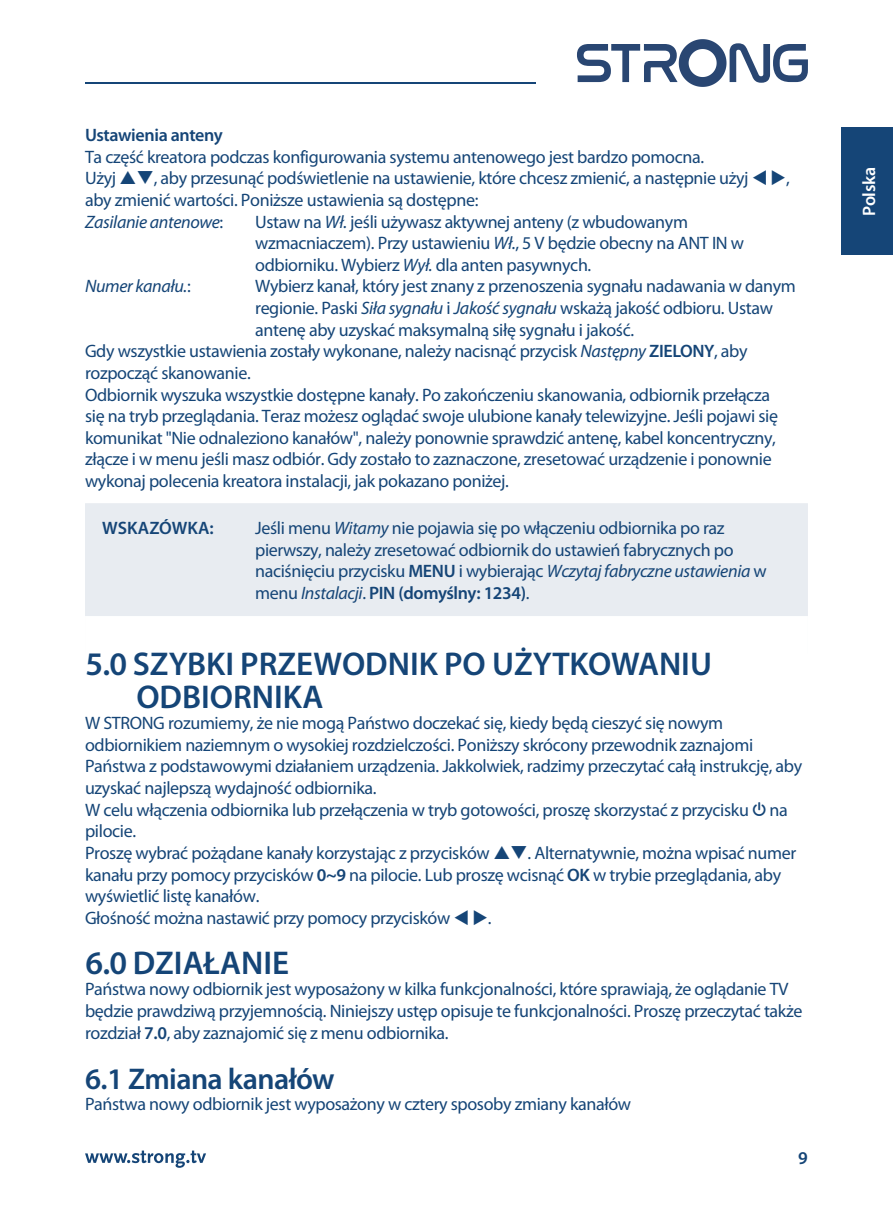
<style>
.page{position:relative;width:893px;height:1217px;background:#fff}
.page>*{position:absolute;margin:0;border:0;box-sizing:border-box;transform-origin:0 0}
.t1{font:600 33px/33px "Myriad Pro";color:#154577}
.t2{font:600 30px "Myriad Pro";letter-spacing:-.02em;color:#154577}
.t3{font:18px/21.6px "Myriad Pro";letter-spacing:-.02em;color:#154577}
.t4{font:600 18px "Myriad Pro";letter-spacing:-.02em;color:#154577}
.t5{font:italic 18px "Myriad Pro";letter-spacing:-.02em;color:#154577}
.t6{font:600 18px "Myriad Pro";color:#154577}
.t7{font:600 18px "Myriad Pro";letter-spacing:-.02em;color:#fff}
.s1{font-style:italic}
.s2{font-style:normal}
.s3{font-weight:600}
.s4{font-family:"Guifxv 2 Transports"}
</style>
<div class="page">
<div style="left:842px;top:128px;width:51px;height:127px;background:#154577"></div>
<div style="left:85px;top:503px;width:723px;height:150px;background:#e8ecf1"></div>
<div style="left:85px;top:616px;width:723px;height:105px;background:#fff"></div>
<svg style="left:85px;top:1150px;width:121px;height:17px"></svg>
<hr style="left:85px;top:82px;width:450px;height:1px;background:#154577">
<svg style="left:577px;top:39px;width:231px;height:48px"></svg>
<p class="t4" style="left:85px;top:124px;width:139px">Ustawienia anteny</p>
<p class="t3" style="left:85px;top:146px;width:706px">Ta część kreatora podczas konfigurowania systemu antenowego jest bardzo pomocna.<br>Użyj ❑, aby przesunąć podświetlenie na ustawienie, które chcesz zmienić, a następnie użyj ▼ ◆, aby zmienić wartości. Poniższe ustawienia są dostępne:<br><span class="s1">Zasilanie antenowe</span>:</p>
<p class="t3" style="left:255px;top:211px;width:490px">Ustaw na <span class="s1">Wł.</span> jeśli używasz aktywnej anteny (z wbudowanym wzmacniaczem). Przy ustawieniu <span class="s1">Wł.</span>, 5 V będzie obecny na ANT IN w odbiorniku. Wybierz <span class="s1">Wył.</span> dla anten pasywnych.</p>
<p class="t5" style="left:85px;top:277px;width:107px">Numer kanału.<span class="s2">:</span></p>
<p class="t3" style="left:255px;top:276px;width:542px">Wybierz kanał, który jest znany z przenoszenia sygnału nadawania w danym</p>
<p class="t3" style="left:255px;top:297px;width:519px">regionie. Paski <span class="s1">Siła sygnału</span> i <span class="s1">Jakość sygnału</span> wskażą jakość odbioru. Ustaw</p>
<p class="t3" style="left:255px;top:319px;width:380px">antenę aby uzyskać maksymalną siłę sygnału i jakość.</p>
<p class="t3" style="left:85px;top:341px;width:664px">Gdy wszystkie ustawienia zostały wykonane, należy nacisnąć przycisk <span class="s1">Następny</span> <span class="s3">ZIELONY</span>, aby</p>
<p class="t3" style="left:85px;top:362px;width:167px">rozpocząć skanowanie.</p>
<p class="t3" style="left:85px;top:384px;width:686px">Odbiornik wyszuka wszystkie dostępne kanały. Po zakończeniu skanowania, odbiornik przełącza</p>
<p class="t3" style="left:85px;top:405px;width:694px">się na tryb przeglądania. Teraz możesz oglądać swoje ulubione kanały telewizyjne. Jeśli pojawi się</p>
<p class="t3" style="left:85px;top:427px;width:692px">komunikat "Nie odnaleziono kanałów", należy ponownie sprawdzić antenę, kabel koncentryczny,</p>
<p class="t3" style="left:85px;top:449px;width:688px">złącze i w menu jeśli masz odbiór. Gdy zostało to zaznaczone, zresetować urządzenie i ponownie</p>
<p class="t3" style="left:85px;top:470px;width:425px">wykonaj polecenia kreatora instalacji, jak pokazano poniżej.</p>
<p class="t6" style="left:102px;top:516px;width:113px">WSKAZÓWKA:</p>
<p class="t3" style="left:255px;top:517px;width:513px">Jeśli menu <span class="s1">Witamy</span> nie pojawia się po włączeniu odbiornika po raz pierwszy, należy zresetować odbiornik do ustawień fabrycznych po naciśnięciu przycisku <span class="s3">MENU</span> i wybierając <span class="s1">Wczytaj fabryczne ustawienia</span> w menu <span class="s1">Instalacji</span>. <span class="s3">PIN (domyślny: 1234)</span>.</p>
<h1 class="t1" style="left:136px;top:646px;width:577px;text-indent:-51px">5.0 SZYBKI PRZEWODNIK PO UŻYTKOWANIU<br>ODBIORNIKA</h1>
<p class="t3" style="left:85px;top:712px;width:719px">W STRONG rozumiemy, że nie mogą Państwo doczekać się, kiedy będą cieszyć się nowym odbiornikiem naziemnym o wysokiej rozdzielczości. Poniższy skrócony przewodnik zaznajomi Państwa z podstawowymi działaniem urządzenia. Jakkolwiek, radzimy przeczytać całą instrukcję, aby uzyskać najlepszą wydajność odbiornika.<br>W celu włączenia odbiornika lub przełączenia w tryb gotowości, proszę skorzystać z przycisku <span class="s4">q</span> na pilocie.<br>Proszę wybrać pożądane kanały korzystając z przycisków ❑. Alternatywnie, można wpisać numer kanału przy pomocy przycisków <span class="s3">0~9</span> na pilocie. Lub proszę wcisnąć <span class="s3">OK</span> w trybie przeglądania, aby wyświetlić listę kanałów.<br>Głośność można nastawić przy pomocy przycisków ▼ ◆.</p>
<h1 class="t1" style="left:85px;top:945px;width:205px">6.0 DZIAŁANIE</h1>
<p class="t3" style="left:85px;top:978px;width:719px">Państwa nowy odbiornik jest wyposażony w kilka funkcjonalności, które sprawiają, że oglądanie TV będzie prawdziwą przyjemnością. Niniejszy ustęp opisuje te funkcjonalności. Proszę przeczytać także rozdział <span class="s3">7.0</span>, aby zaznajomić się z menu odbiornika.</p>
<h2 class="t2" style="left:85px;top:1059px;width:251px">6.1 Zmiana kanałów</h2>
<p class="t3" style="left:85px;top:1093px;width:548px">Państwa nowy odbiornik jest wyposażony w cztery sposoby zmiany kanałów</p>
<p class="t4" style="left:798px;top:1146px;width:11px">9</p>
<p class="t7" style="left:858px;top:216px;width:50px;rotate:-90deg">Polska</p>
</div>
